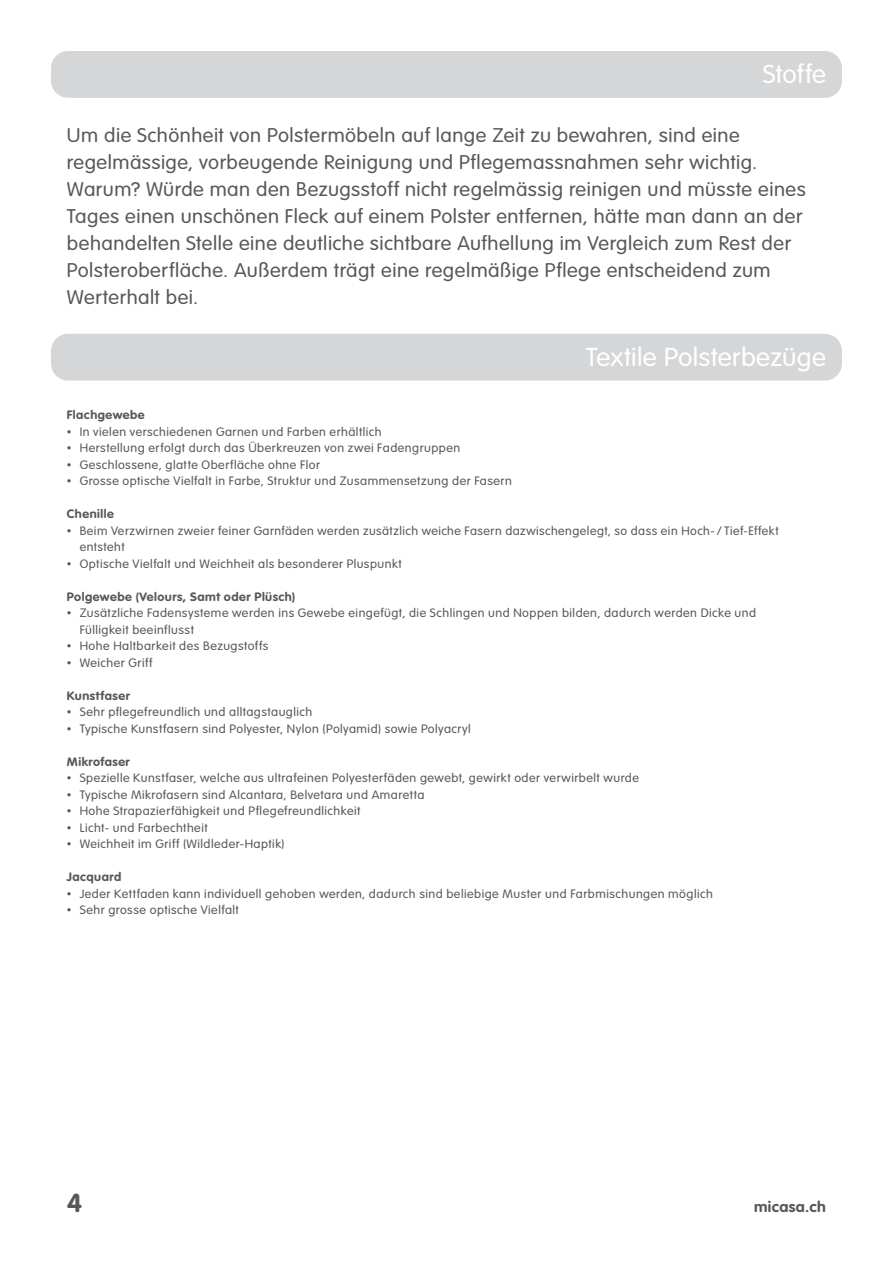
<style>
.page{position:relative;width:893px;height:1263px;background:#fff}
.page>*{position:absolute;margin:0;border:0;box-sizing:border-box;transform-origin:0 0}
.t1{font:300 25.5px "VAG Rounded Std";letter-spacing:.01em;color:#fff;scale:1.05 1}
.t2{font:700 25.5px "VAG Rounded Std";color:#57585a;scale:1.05 1}
.t3{font:300 19.5px/27px "VAG Rounded Std";letter-spacing:.025em;color:#57585a;scale:1.05 1}
.t4{font:700 15px "VAG Rounded Std";letter-spacing:.02em;color:#57585a;scale:1.05 1}
.t5{font:300 12px/16.5px "VAG Rounded Std";letter-spacing:.04em;color:#57585a;scale:1.05 1}
.t6{font:300 12px/16.5px "VAG Rounded Std";letter-spacing:.04em;color:#57585a;scale:1.04 1}
.t7{font:700 12px "VAG Rounded Std";letter-spacing:.04em;color:#57585a;scale:1.05 1}
.s1{font-size:9px}
</style>
<div class="page">
<div style="left:51px;top:51px;width:791px;height:47px;background:#d5d6d8;border-radius:17px"></div>
<div style="left:51px;top:334px;width:791px;height:47px;background:#d5d6d8;border-radius:17px"></div>
<h1 class="t1" style="left:763px;top:60px;width:62px">Stoffe</h1>
<p class="t3" style="left:67px;top:123px;width:705px">Um die Schönheit von Polstermöbeln auf lange Zeit zu bewahren, sind eine regelmässige, vorbeugende Reinigung und Pflegemassnahmen sehr wichtig.<br>Warum? Würde man den Bezugsstoff nicht regelmässig reinigen und müsste eines Tages einen unschönen Fleck auf einem Polster entfernen, hätte man dann an der behandelten Stelle eine deutliche sichtbare Aufhellung im Vergleich zum Rest der Polsteroberfläche. Außerdem trägt eine regelmäßige Pflege entscheidend zum Werterhalt bei.</p>
<h1 class="t1" style="left:586px;top:343px;width:230px">Textile Polsterbezüge</h1>
<p class="t7" style="left:67px;top:408px;width:75px">Flachgewebe</p>
<p class="t5" style="left:67px;top:424px;width:301px"><span class="s1">•</span> In vielen verschiedenen Garnen und Farben erhältlich</p>
<p class="t5" style="left:67px;top:440px;width:376px"><span class="s1">•</span> Herstellung erfolgt durch das Überkreuzen von zwei Fadengruppen</p>
<p class="t5" style="left:67px;top:457px;width:242px"><span class="s1">•</span> Geschlossene, glatte Oberfläche ohne Flor</p>
<p class="t5" style="left:67px;top:473px;width:425px"><span class="s1">•</span> Grosse optische Vielfalt in Farbe, Struktur und Zusammensetzung der Fasern</p>
<p class="t7" style="left:67px;top:507px;width:46px">Chenille</p>
<p class="t6" style="left:80px;top:523px;width:673px;text-indent:-13px"><span class="s1">•</span> Beim Verzwirnen zweier feiner Garnfäden werden zusätzlich weiche Fasern dazwischengelegt, so dass ein Hoch- / Tief-Effekt entsteht</p>
<p class="t5" style="left:67px;top:556px;width:320px"><span class="s1">•</span> Optische Vielfalt und Weichheit als besonderer Pluspunkt</p>
<p class="t7" style="left:67px;top:589px;width:219px">Polgewebe (Velours, Samt oder Plüsch)</p>
<p class="t5" style="left:80px;top:605px;width:646px;text-indent:-13px"><span class="s1">•</span> Zusätzliche Fadensysteme werden ins Gewebe eingefügt, die Schlingen und Noppen bilden, dadurch werden Dicke und<br>Fülligkeit beeinflusst</p>
<p class="t5" style="left:67px;top:638px;width:193px"><span class="s1">•</span> Hohe Haltbarkeit des Bezugstoffs</p>
<p class="t5" style="left:67px;top:655px;width:83px"><span class="s1">•</span> Weicher Griff</p>
<p class="t7" style="left:67px;top:688px;width:62px">Kunstfaser</p>
<p class="t5" style="left:67px;top:704px;width:235px"><span class="s1">•</span> Sehr pflegefreundlich und alltagstauglich</p>
<p class="t5" style="left:67px;top:721px;width:386px"><span class="s1">•</span> Typische Kunstfasern sind Polyester, Nylon (Polyamid) sowie Polyacryl</p>
<p class="t7" style="left:67px;top:754px;width:61px">Mikrofaser</p>
<p class="t5" style="left:67px;top:770px;width:546px"><span class="s1">•</span> Spezielle Kunstfaser, welche aus ultrafeinen Polyesterfäden gewebt, gewirkt oder verwirbelt wurde</p>
<p class="t5" style="left:67px;top:787px;width:342px"><span class="s1">•</span> Typische Mikrofasern sind Alcantara, Belvetara und Amaretta</p>
<p class="t5" style="left:67px;top:803px;width:281px"><span class="s1">•</span> Hohe Strapazierfähigkeit und Pflegefreundlichkeit</p>
<p class="t5" style="left:67px;top:820px;width:136px"><span class="s1">•</span> Licht- und Farbechtheit</p>
<p class="t5" style="left:67px;top:836px;width:209px"><span class="s1">•</span> Weichheit im Griff (Wildleder-Haptik)</p>
<p class="t7" style="left:67px;top:870px;width:53px">Jacquard</p>
<p class="t5" style="left:67px;top:886px;width:617px"><span class="s1">•</span> Jeder Kettfaden kann individuell gehoben werden, dadurch sind beliebige Muster und Farbmischungen möglich</p>
<p class="t5" style="left:67px;top:902px;width:165px"><span class="s1">•</span> Sehr grosse optische Vielfalt</p>
<h1 class="t2" style="left:67px;top:1188px;width:16px">4</h1>
<p class="t4" style="left:754px;top:1198px;width:70px">micasa.ch</p>
</div>
